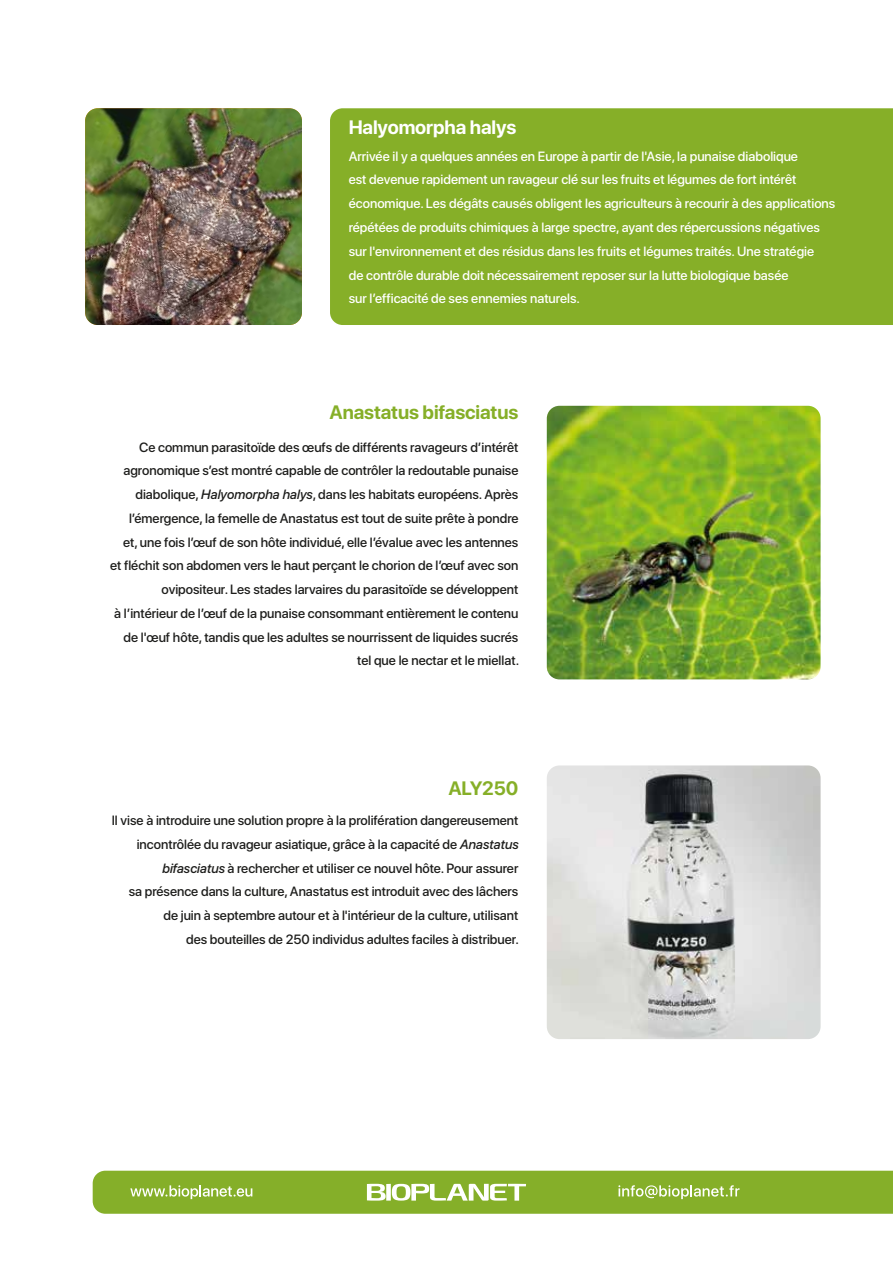
<style>
.page{position:relative;width:893px;height:1263px;background:#fff}
.page>*{position:absolute;margin:0;border:0;box-sizing:border-box;transform-origin:0 0}
.t1{font:700 19.35px "SF Pro Display";letter-spacing:-.005em;color:#86af28}
.t2{font:700 19.35px "SF Pro Display";letter-spacing:-.005em;color:#fff}
.t3{font:500 13.35px/23.7px "SF Pro Display";color:#1d1d1b;text-align:right}
.t4{font:500 13.35px/23.7px "SF Pro Display";color:#fff}
.s1{font-style:italic}
.s2{color:#1d1d1c}
</style>
<div class="page">
<img style="left:546px;top:406px;width:274px;height:273px">
<img style="left:547px;top:765px;width:273px;height:274px">
<div style="left:330px;top:108px;width:562px;height:217px;background:#86af28"></div>
<img style="left:85px;top:108px;width:217px;height:217px">
<svg style="left:93px;top:1171px;width:799px;height:43px;background:#8eb438"></svg>
<h1 class="t2" style="left:349px;top:116px;width:169px">Halyomorpha halys</h1>
<p class="t4" style="left:349px;top:145px;width:488px">Arrivée il y a quelques années en Europe à partir de l'Asie, la punaise diabolique<br>est devenue rapidement un ravageur clé sur les fruits et légumes de fort intérêt économique. Les dégâts causés obligent les agriculteurs à recourir à des applications répétées de produits chimiques à large spectre, ayant des répercussions négatives sur l'environnement et des résidus dans les fruits et légumes traités. Une stratégie<br>de contrôle durable doit nécessairement reposer sur la lutte biologique basée<br>sur l’efficacité de ses ennemies naturels.</p>
<h1 class="t1" style="left:329px;top:401px;width:190px">Anastatus bifasciatus</h1>
<p class="t3" style="left:110px;top:436px;width:410px">Ce commun parasitoïde des œufs de différents ravageurs d’intérêt agronomique s’est montré capable de contrôler la redoutable punaise diabolique, <span class="s1">Halyomorpha halys</span>, dans les habitats européens. Après l’émergence, la femelle de Anastatus est tout de suite prête à pondre<br>et, une fois l’œuf de son hôte individué, elle l’évalue avec les antennes et fléchit son abdomen vers le haut perçant le chorion de l’œuf avec son ovipositeur. Les stades larvaires du parasitoïde se développent<br>à l’intérieur de l’œuf de la punaise consommant entièrement le contenu de l'œuf hôte, tandis que les adultes se nourrissent de liquides sucrés tel que le nectar et le miellat.</p>
<h1 class="t1" style="left:448px;top:777px;width:71px">ALY250</h1>
<p class="t3" style="left:112px;top:809px;width:409px">Il vise à introduire une solution propre à la <span class="s2">prolifération</span> dangereusement incontrôlée du ravageur asiatique, grâce à la capacité de <span class="s1">Anastatus bifasciatus</span> à rechercher et utiliser ce nouvel hôte. Pour assurer<br>sa présence dans la culture, Anastatus est introduit avec des lâchers de juin à septembre autour et à l'intérieur de la culture, utilisant<br>des bouteilles de 250 individus adultes faciles à distribuer.</p>
</div>
